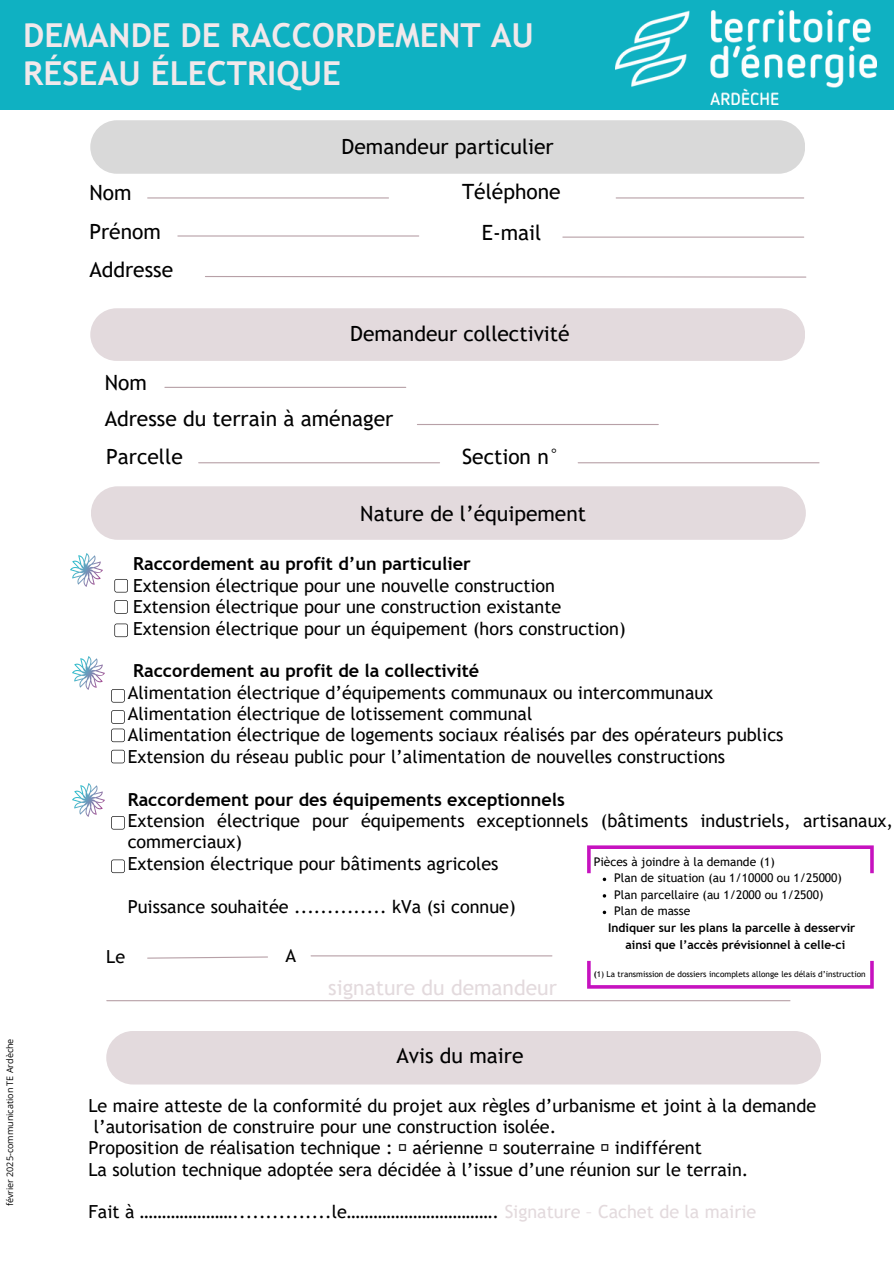
<style>
.page{position:relative;width:894px;height:1264px;background:#fff}
.page>*{position:absolute;margin:0;border:0;box-sizing:border-box;transform-origin:0 0}
.t1{font:700 33px/37.2px "Trebuchet MS";color:#f1e8eb}
.t2{font:21px "Trebuchet MS";color:#000}
.t3{font:21px "Trebuchet MS";color:#e3dadd}
.t4{font:18px/21.3px "Trebuchet MS";color:#000}
.t5{font:12px "Trebuchet MS";color:#000}
.t6{font:700 12px/16.5px "Trebuchet MS";color:#000}
.t7{font:9px "Open Sans";color:#000}
.t8{font:8.25px "Trebuchet MS";color:#000}
.s1{font-weight:700}
.s2{color:#e3dadd}
</style>
<div class="page">
<div style="left:0;top:0;width:893px;height:110px;background:#0fb1c2"></div>
<hr style="left:148px;top:197px;width:240px;height:1px;background:#b7a0a7">
<hr style="left:616px;top:197px;width:187px;height:1px;background:#b7a0a7">
<hr style="left:178px;top:235px;width:240px;height:1px;background:#b7a0a7">
<svg style="left:205px;top:276px;width:601px;height:2px"></svg>
<hr style="left:562px;top:236px;width:241px;height:2px;background:#b7a0a7">
<div style="left:90px;top:308px;width:715px;height:53px;background:#e3dadd"></div>
<div style="left:91px;top:486px;width:714px;height:54px;background:#e3dadd;border-radius:27px"></div>
<hr style="left:107px;top:1000px;width:682px;height:1px;background:#b7a0a7">
<img style="left:615px;top:11px;width:261px;height:93px">
<div style="left:90px;top:120px;width:714px;height:54px;background:#d9d9d9;border-radius:27px"></div>
<hr style="left:165px;top:387px;width:240px;height:1px;background:#b7a0a7">
<hr style="left:417px;top:424px;width:241px;height:1px;background:#b7a0a7">
<hr style="left:199px;top:462px;width:240px;height:1px;background:#b7a0a7">
<hr style="left:578px;top:462px;width:240px;height:1px;background:#b7a0a7">
<img style="left:70px;top:553px;width:33px;height:33px">
<img style="left:72px;top:783px;width:33px;height:33px">
<img style="left:72px;top:656px;width:33px;height:33px">
<hr style="left:311px;top:955px;width:240px;height:1px;background:#b7a0a7">
<svg style="left:147px;top:956px;width:121px;height:3px"></svg>
<div style="left:106px;top:1030px;width:714px;height:54px;background:#e3dadd;border-radius:27px"></div>
<svg style="left:114px;top:579px;width:14px;height:13px"></svg>
<svg style="left:587px;top:845px;width:286px;height:143px"></svg>
<svg style="left:114px;top:600px;width:14px;height:13px"></svg>
<svg style="left:114px;top:623px;width:14px;height:14px"></svg>
<svg style="left:111px;top:689px;width:14px;height:13px"></svg>
<svg style="left:111px;top:710px;width:14px;height:32px"></svg>
<svg style="left:111px;top:749px;width:14px;height:14px"></svg>
<svg style="left:111px;top:816px;width:14px;height:13px"></svg>
<svg style="left:111px;top:859px;width:14px;height:14px"></svg>
<h2 class="t1" style="left:23px;top:17px;width:512px">DEMANDE DE RACCORDEMENT AU<br>RÉSEAU ÉLECTRIQUE</h2>
<h3 class="t7" style="left:3px;top:1206px;width:169px;rotate:-90deg">février 2025-communication TE Ardèche</h3>
<h1 class="t2" style="left:89px;top:180px;width:44px">Nom</h1>
<p class="t2" style="left:89px;top:219px;width:73px">Prénom</p>
<h2 class="t2" style="left:89px;top:257px;width:85px">Addresse</h2>
<p class="t2" style="left:105px;top:370px;width:44px">Nom</p>
<h2 class="t2" style="left:341px;top:134px;width:214px">Demandeur particulier</h2>
<p class="t2" style="left:462px;top:179px;width:100px">Téléphone</p>
<h2 class="t2" style="left:481px;top:220px;width:61px">E-mail</h2>
<p class="t2" style="left:350px;top:321px;width:221px">Demandeur collectivité</p>
<h2 class="t2" style="left:105px;top:406px;width:290px">Adresse du terrain à aménager</h2>
<h2 class="t2" style="left:106px;top:444px;width:78px">Parcelle</h2>
<p class="t2" style="left:462px;top:444px;width:99px">Section n°</p>
<p class="t2" style="left:360px;top:501px;width:227px">Nature de l’équipement</p>
<h2 class="t4" style="left:133px;top:553px;width:429px"><span class="s1">Raccordement au profit d’un particulier<br></span>Extension électrique pour une nouvelle construction<br>Extension électrique pour une construction existante</h2>
<h2 class="t4" style="left:133px;top:617px;width:494px">Extension électrique pour un équipement (hors construction)</h2>
<h2 class="t4" style="left:128px;top:660px;width:587px;text-indent:5px"><span class="s1">Raccordement au profit de la collectivité<br></span>Alimentation électrique d’équipements communaux ou intercommunaux<br>Alimentation électrique de lotissement communal</h2>
<p class="t4" style="left:128px;top:724px;width:657px">Alimentation électrique de logements sociaux réalisés par des opérateurs publics<br>Extension du réseau public pour l’alimentation de nouvelles constructions</p>
<p class="t4" style="left:128px;top:788px;width:766px"><span class="s1">Raccordement pour des équipements exceptionnels<br></span>Extension électrique pour équipements exceptionnels (bâtiments industriels, artisanaux, commerciaux)</p>
<h2 class="t4" style="left:128px;top:852px;width:372px">Extension électrique pour bâtiments agricoles</h2>
<h2 class="t4" style="left:128px;top:895px;width:389px">Puissance souhaitée .............. kVa (si connue)</h2>
<h2 class="t5" style="left:593px;top:854px;width:182px">Pièces à joindre à la demande (1)</h2>
<p class="t5" style="left:614px;top:871px;width:229px">Plan de situation (au 1/10000 ou 1/25000)</p>
<h2 class="t5" style="left:614px;top:887px;width:211px">Plan parcellaire (au 1/2000 ou 1/2500)</h2>
<p class="t5" style="left:614px;top:904px;width:77px">Plan de masse</p>
<p class="t6" style="left:625px;top:919px;width:231px;text-indent:-17px">Indiquer sur les plans la parcelle à desservir ainsi que l’accès prévisionnel à celle-ci</p>
<p class="t8" style="left:593px;top:969px;width:273px"><span class="s1">(</span>1) La transmission de dossiers incomplets allonge les délais d’instruction</p>
<h2 class="t4" style="left:106px;top:946px;width:20px">Le</h2>
<p class="t4" style="left:285px;top:945px;width:12px">A</p>
<p class="t3" style="left:328px;top:975px;width:230px">signature du demandeur</p>
<h3 class="t2" style="left:396px;top:1042px;width:128px">Avis du maire</h3>
<h3 class="t4" style="left:88px;top:1094px;width:729px">Le maire atteste de la conformité du projet aux règles d’urbanisme et joint à la demande</h3>
<h3 class="t4" style="left:94px;top:1115px;width:464px">l’autorisation de construire pour une construction isolée.</h3>
<h3 class="t4" style="left:88px;top:1137px;width:614px">Proposition de réalisation technique : aérienne souterraine indifférent</h3>
<h3 class="t4" style="left:88px;top:1158px;width:661px">La solution technique adoptée sera décidée à l’issue d’une réunion sur le terrain.</h3>
<h3 class="t4" style="left:88px;top:1201px;width:669px">Fait à …………………...............le……………………………. <span class="s2">Signature – Cachet de la mairie</span></h3>
</div>
